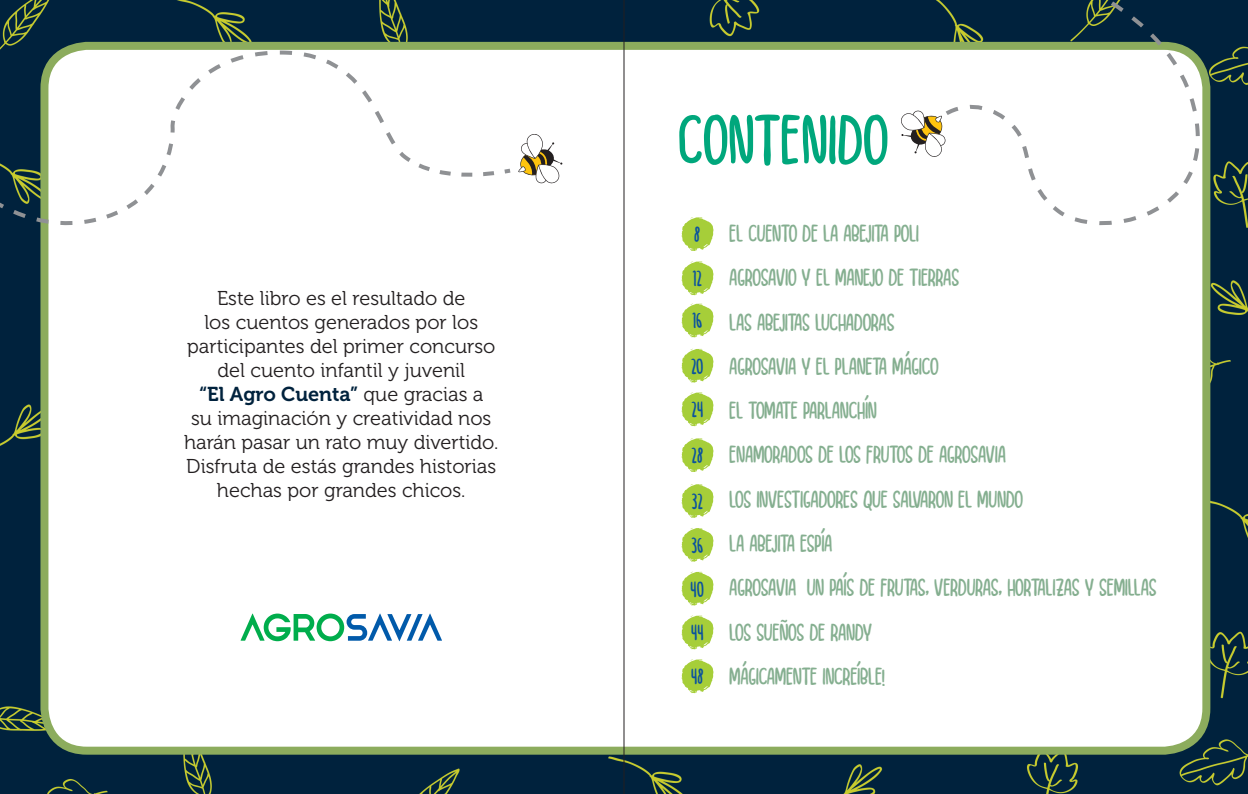
<style>
.page{position:relative;width:1248px;height:794px;background:#fff}
.page>*{position:absolute;margin:0;border:0;box-sizing:border-box;transform-origin:0 0}
.t1{font:90px "Happy Feet";color:#00a77c}
.t2{font:31px/44.3px "Happy Feet";letter-spacing:-.01em;color:#85af90}
.t3{font:28.1px/44.4px "Happy Feet";color:#0a529e;text-align:justify}
.t4{font:20px/24px "Museo 300";color:#231f20;text-align:center}
.t5{font:20px "Museo 700";color:#00223d}
.s1{font-family:"Museo 300";color:#231f20}
</style>
<div class="page">
<img style="left:0;top:0;width:1247px;height:794px">
<div style="left:44px;top:46px;width:1162px;height:704px;background:#fff;border-radius:43px"></div>
<div style="left:40px;top:42px;width:1170px;height:712px;border:8px solid #8cac5d;border-radius:43px"></div>
<hr style="left:623px;top:0;width:1px;height:794px;background:#231f20">
<svg style="left:240px;top:613px;width:202px;height:28px"></svg>
<svg style="left:0;top:226px;width:49px;height:1px"></svg>
<svg style="left:0;top:49px;width:514px;height:177px"></svg>
<svg style="left:518px;top:134px;width:44px;height:50px"></svg>
<svg style="left:1074px;top:220px;width:62px;height:6px"></svg>
<svg style="left:926px;top:0;width:275px;height:220px"></svg>
<svg style="left:901px;top:102px;width:108px;height:57px"></svg>
<svg style="left:681px;top:217px;width:32px;height:34px"></svg>
<svg style="left:681px;top:261px;width:32px;height:34px"></svg>
<svg style="left:681px;top:304px;width:32px;height:33px"></svg>
<svg style="left:681px;top:349px;width:32px;height:34px"></svg>
<svg style="left:681px;top:392px;width:32px;height:34px"></svg>
<svg style="left:681px;top:438px;width:32px;height:34px"></svg>
<svg style="left:681px;top:484px;width:32px;height:34px"></svg>
<svg style="left:681px;top:528px;width:32px;height:34px"></svg>
<svg style="left:681px;top:572px;width:32px;height:33px"></svg>
<svg style="left:681px;top:615px;width:32px;height:34px"></svg>
<svg style="left:681px;top:659px;width:32px;height:34px"></svg>
<p class="t4" style="left:187px;top:286px;width:309px">Este libro es el resultado de<br>los cuentos generados por los participantes del primer concurso del cuento infantil y juvenil</p>
<p class="t5" style="left:199px;top:383px;width:286px">“El Agro Cuenta” <span class="s1">que gracias a</span></p>
<p class="t4" style="left:184px;top:406px;width:316px">su imaginación y creatividad nos harán pasar un rato muy divertido.<br>Disfruta de estás grandes historias hechas por grandes chicos.</p>
<h1 class="t1" style="left:677px;top:84px;width:212px">CONTENIDO</h1>
<p class="t3" style="left:692px;top:210px;width:12px;line-height:43.2px">8<br>12<br>16</p>
<p class="t3" style="left:690px;top:341px;width:15px">20<br>24<br>28<br>32<br>36<br>40<br>44<br>48</p>
<p class="t2" style="left:729px;top:208px;width:429px">EL CUENTO DE LA ABEJITA POLI<br>AGROSAVIO Y EL MANEJO DE TIERRAS<br>LAS ABEJITAS LUCHADORAS<br>AGROSAVIA Y EL PLANETA MÁGICO<br>EL TOMATE PARLANCHÍN<br>ENAMORADOS DE LOS FRUTOS DE AGROSAVIA<br>LOS INVESTIGADORES QUE SALVARON EL MUNDO<br>LA ABEJITA ESPÍA<br>AGROSAVIA… UN PAÍS DE FRUTAS, VERDURAS, HORTALIZAS Y SEMILLAS<br>LOS SUEÑOS DE RANDY<br>MÁGICAMENTE INCREÍBLE!</p>
</div>
